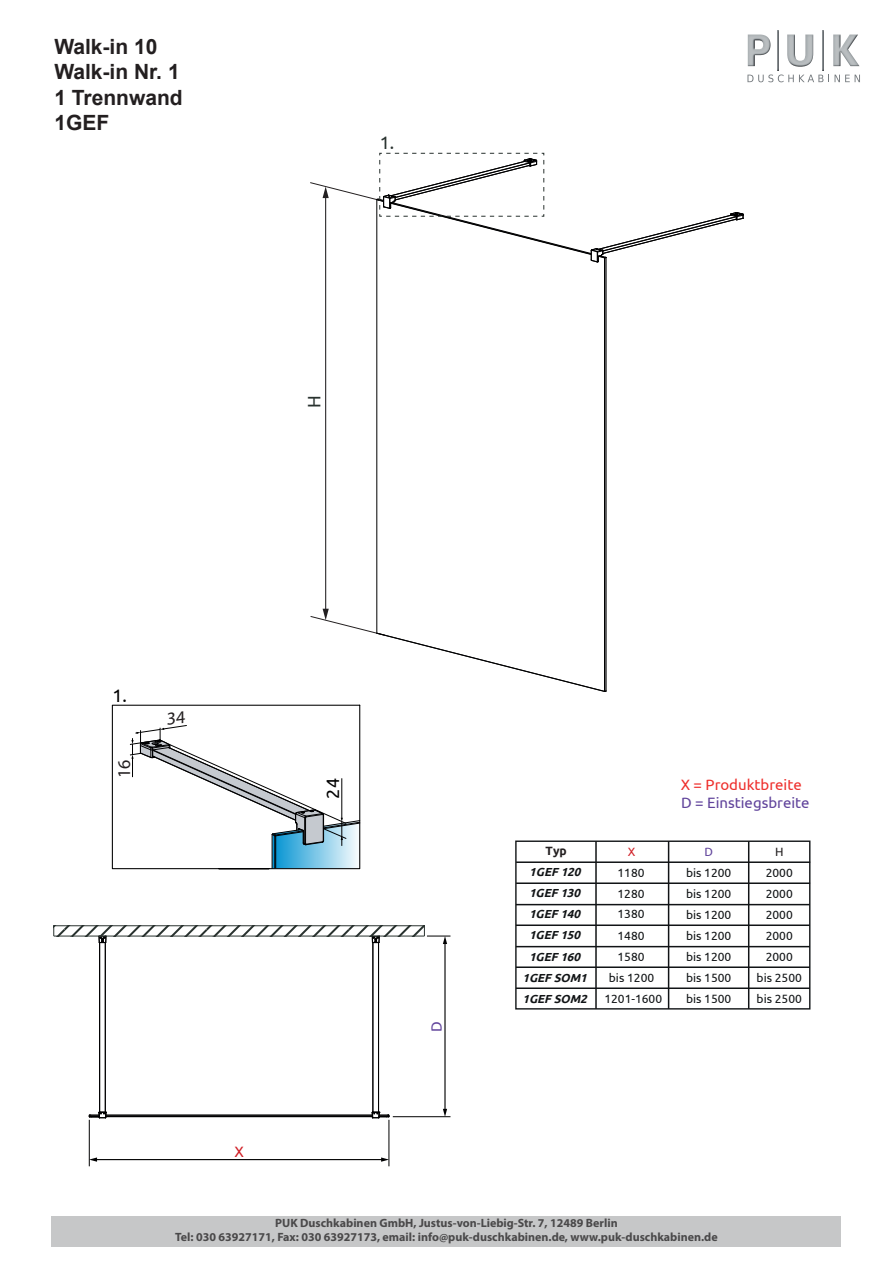
<style>
.page{position:relative;width:893px;height:1262px;background:#fff}
.page>*{position:absolute;margin:0;border:0;box-sizing:border-box;transform-origin:0 0}
.t1{font:700 21px/25.2px "Arial";color:#231f20}
.t2{font:18px "Ubuntu";color:#000001}
.t3{font:18px "Ubuntu";color:#29322f}
.t4{font:18px "Myriad Pro";color:#231f20}
.t5{font:15px "Ubuntu";color:#60439b}
.t6{font:15px "Ubuntu";color:#ee2f2c}
.t7{font:15px "Ubuntu";color:#d01f26}
.t8{font:700 12px/14.4px "Myriad Pro";color:#4a494a;text-align:center}
.t9{font:12px/21px "Ubuntu";color:#111416}
.t10{font:700 12px "Ubuntu";color:#231f20}
.t11{font:12px "Ubuntu";color:#d01f26}
.t12{font:12px "Ubuntu";color:#60439b}
.t13{font:12px "Ubuntu";color:#231f20}
.t14{font:italic 700 11.7px/21px "Ubuntu";color:#111416}
.s1{font-weight:700;font-style:italic;font-size:11.7px}
</style>
<div class="page">
<div style="left:515px;top:840px;width:295px;height:169px;border:1px solid #111416"></div>
<hr style="left:516px;top:861px;width:294px;height:2px;background:#111416">
<hr style="left:516px;top:882px;width:294px;height:2px;background:#111416">
<hr style="left:516px;top:904px;width:293px;height:1px;background:#111416">
<hr style="left:667px;top:841px;width:2px;height:167px;background:#111416">
<hr style="left:516px;top:924px;width:293px;height:2px;background:#111416">
<hr style="left:748px;top:841px;width:1px;height:167px;background:#111416">
<hr style="left:516px;top:946px;width:293px;height:1px;background:#111416">
<hr style="left:516px;top:966px;width:293px;height:2px;background:#111416">
<hr style="left:595px;top:841px;width:1px;height:167px;background:#111416">
<hr style="left:325px;top:196px;width:1px;height:415px;background:#221f21">
<hr style="left:516px;top:987px;width:293px;height:2px;background:#111416">
<hr style="left:96px;top:1159px;width:286px;height:1px;background:#000001">
<svg style="left:90px;top:1157px;width:7px;height:4px"></svg>
<svg style="left:381px;top:1157px;width:7px;height:4px"></svg>
<hr style="left:393px;top:1116px;width:57px;height:1px;background:#000001">
<hr style="left:444px;top:942px;width:1px;height:168px;background:#000001">
<svg style="left:443px;top:1108px;width:4px;height:8px"></svg>
<svg style="left:372px;top:936px;width:8px;height:7px"></svg>
<svg style="left:98px;top:936px;width:9px;height:7px"></svg>
<hr style="left:106px;top:1114px;width:266px;height:1px;background:#000001">
<hr style="left:106px;top:1115px;width:266px;height:1px;background:#000001">
<hr style="left:106px;top:1116px;width:266px;height:1px;background:#000001">
<svg style="left:54px;top:926px;width:370px;height:9px"></svg>
<svg style="left:424px;top:925px;width:26px;height:19px"></svg>
<hr style="left:54px;top:935px;width:370px;height:1px;background:#29322f">
<hr style="left:54px;top:925px;width:370px;height:1px;background:#29322f">
<hr style="left:99px;top:942px;width:1px;height:170px;background:#000001">
<hr style="left:105px;top:942px;width:1px;height:170px;background:#000001">
<hr style="left:378px;top:942px;width:1px;height:170px;background:#000001">
<hr style="left:372px;top:942px;width:1px;height:170px;background:#000001">
<svg style="left:372px;top:1111px;width:17px;height:7px"></svg>
<hr style="left:388px;top:1119px;width:1px;height:47px;background:#000001">
<hr style="left:89px;top:1119px;width:1px;height:47px;background:#000001">
<svg style="left:89px;top:1111px;width:18px;height:7px"></svg>
<div style="left:52px;top:1215px;width:789px;height:31px;background:#c6c7c8"></div>
<img style="left:747px;top:34px;width:23px;height:32px">
<img style="left:787px;top:34px;width:26px;height:33px">
<img style="left:833px;top:34px;width:26px;height:32px">
<img style="left:777px;top:30px;width:1px;height:40px">
<img style="left:822px;top:30px;width:1px;height:40px">
<svg style="left:747px;top:74px;width:46px;height:8px"></svg>
<svg style="left:799px;top:75px;width:61px;height:7px"></svg>
<hr style="left:604px;top:258px;width:1px;height:433px;background:#000001">
<hr style="left:605px;top:258px;width:1px;height:433px;background:#000001">
<svg style="left:310px;top:608px;width:296px;height:84px"></svg>
<hr style="left:376px;top:200px;width:1px;height:433px;background:#000001">
<svg style="left:310px;top:153px;width:434px;height:109px"></svg>
<svg style="left:111px;top:704px;width:250px;height:165px"></svg>
<h1 class="t1" style="left:54px;top:34px;width:130px">Walk-in 10<br>Walk-in Nr. 1<br>1 Trennwand<br>1GEF</h1>
<h2 class="t3" style="left:380px;top:132px;width:16px">1.</h2>
<h2 class="t3" style="left:303px;top:408px;width:14px;rotate:-90deg">H</h2>
<h2 class="t2" style="left:112px;top:684px;width:16px">1.</h2>
<h2 class="t4" style="left:113px;top:778px;width:20px;rotate:-90deg">16</h2>
<h2 class="t2" style="left:322px;top:798px;width:22px;rotate:-90deg">24</h2>
<p class="t7" style="left:234px;top:1142px;width:11px">X</p>
<p class="t5" style="left:427px;top:1031px;width:12px;rotate:-90deg">D</p>
<p class="t6" style="left:680px;top:775px;width:123px">X = Produktbreite</p>
<p class="t5" style="left:681px;top:793px;width:130px">D = Einstiegsbreite</p>
<p class="t10" style="left:545px;top:844px;width:23px">Typ</p>
<p class="t14" style="left:529px;top:861px;width:56px">1GEF 120<br>1GEF 130</p>
<p class="t9" style="left:686px;top:861px;width:47px">bis 1200 bis 1200</p>
<p class="t14" style="left:529px;top:924px;width:56px">1GEF 150</p>
<p class="t9" style="left:686px;top:924px;width:47px">bis 1200</p>
<p class="t11" style="left:627px;top:844px;width:9px">X</p>
<p class="t12" style="left:704px;top:844px;width:10px">D</p>
<p class="t9" style="left:617px;top:861px;width:29px">1180<br>1280</p>
<p class="t9" style="left:617px;top:924px;width:29px">1480</p>
<p class="t14" style="left:529px;top:903px;width:56px">1GEF 140</p>
<p class="t9" style="left:686px;top:903px;width:47px">bis 1200</p>
<p class="t9" style="left:617px;top:903px;width:29px">1380</p>
<p class="t13" style="left:775px;top:844px;width:10px">H</p>
<p class="t9" style="left:765px;top:861px;width:29px">2000<br>2000</p>
<p class="t9" style="left:765px;top:924px;width:29px">2000</p>
<p class="t9" style="left:765px;top:903px;width:29px">2000</p>
<p class="t14" style="left:529px;top:946px;width:56px">1GEF 160</p>
<p class="t9" style="left:617px;top:945px;width:29px">1580</p>
<p class="t9" style="left:686px;top:945px;width:47px">bis 1200</p>
<p class="t9" style="left:765px;top:945px;width:29px">2000</p>
<p class="t14" style="left:522px;top:967px;width:69px">1GEF SOM1</p>
<p class="t9" style="left:609px;top:967px;width:47px">bis 1200</p>
<p class="t9" style="left:686px;top:967px;width:47px">bis 1500</p>
<p class="t9" style="left:756px;top:967px;width:47px">bis 2500</p>
<p class="t9" style="left:522px;top:988px;width:141px"><span class="s1">1GEF SOM2</span> 1201-1600</p>
<p class="t9" style="left:686px;top:988px;width:47px">bis 1500</p>
<p class="t9" style="left:756px;top:988px;width:47px">bis 2500</p>
<p class="t8" style="left:175px;top:1215px;width:544px">PUK Duschkabinen GmbH, Justus-von-Liebig-Str. 7, 12489 Berlin<br>Tel: 030 63927171, Fax: 030 63927173, email: info@puk-duschkabinen.de, www.puk-duschkabinen.de</p>
</div>
